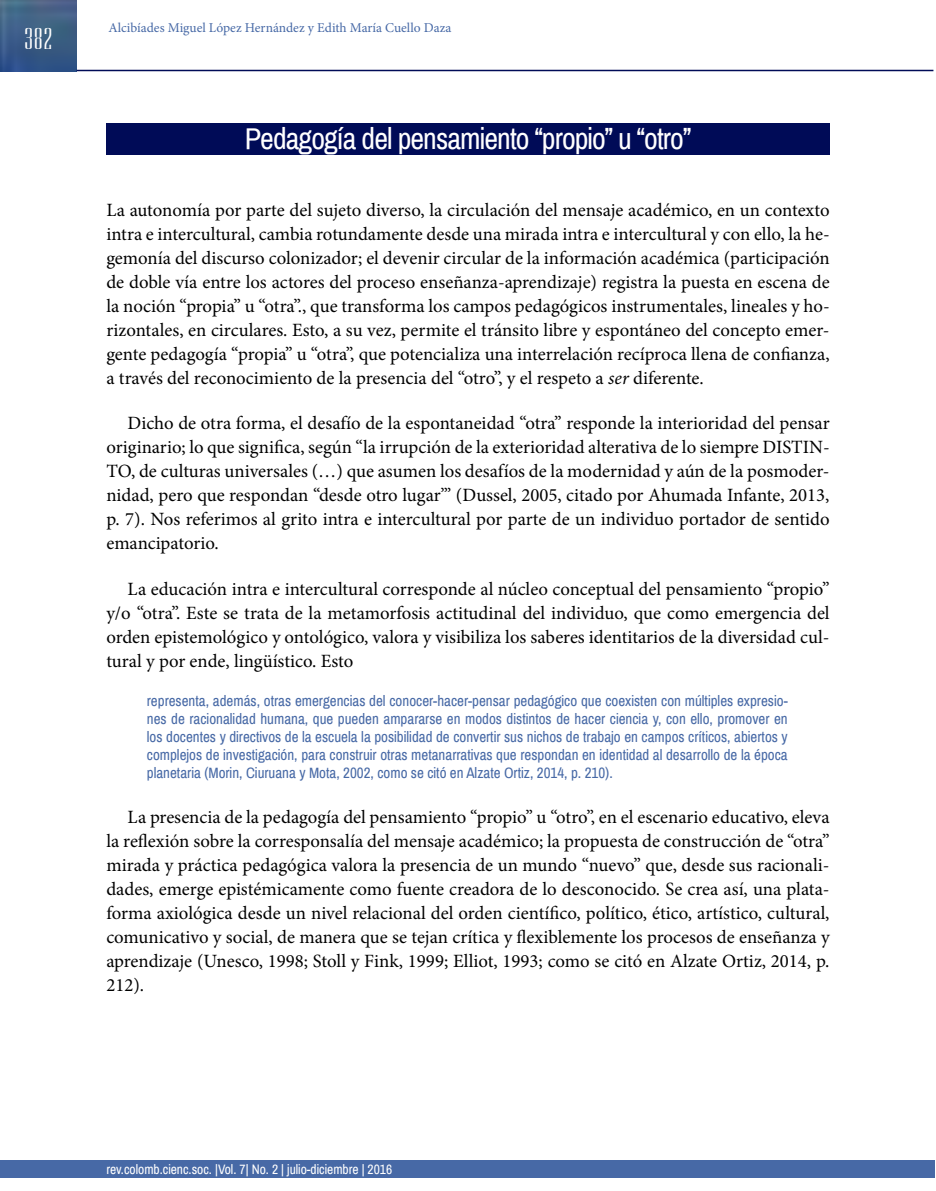
<style>
.page{position:relative;width:936px;height:1191px;background:#fff}
.page>*{position:absolute;margin:0;border:0;box-sizing:border-box;transform-origin:0 0}
.t1{font:30px "Archivo Narrow";letter-spacing:-.03em;color:#fff}
.t2{font:30px "Expel Extended Normal";color:#fff}
.t3{font:18.75px/24px "Minion Pro";color:#000;text-align:justify}
.t4{font:15px/18px "Archivo Narrow";color:#4769a6;text-align:justify}
.t5{font:13.5px "Archivo Narrow";color:#fff}
.t6{font:13.5px "Minion Pro";color:#4769a6}
.s1{font-style:italic}
</style>
<div class="page">
<img style="left:0;top:0;width:77px;height:71px">
<div style="left:0;top:1160px;width:934px;height:18px;background:#4769a6"></div>
<hr style="left:77px;top:70px;width:856px;height:1px;background:#000b57">
<div style="left:106px;top:123px;width:723px;height:32px;background:#000b57"></div>
<h1 class="t2" style="left:24px;top:22px;width:31px">382</h1>
<p class="t6" style="left:108px;top:18px;width:344px">Alcibíades Miguel López Hernández y Edith María Cuello Daza</p>
<h1 class="t1" style="left:245px;top:121px;width:448px">Pedagogía del pensamiento “propio” u “otro”</h1>
<p class="t3" style="left:106px;top:198px;width:724px">La autonomía por parte del sujeto diverso, la circulación del mensaje académico, en un contexto intra e intercultural, cambia rotundamente desde una mirada intra e intercultural y con ello, la he&shy;gemonía del discurso colonizador; el devenir circular de la información académica (participación de doble vía entre los actores del proceso enseñanza-aprendizaje) registra la puesta en escena de la noción “propia” u “otra”., que transforma los campos pedagógicos instrumentales, lineales y ho&shy;rizontales, en circulares. Esto, a su vez, permite el tránsito libre y espontáneo del concepto emer&shy;gente pedagogía “propia” u “otra”, que potencializa una interrelación recíproca llena de confianza, a través del reconocimiento de la presencia del “otro”, y el respeto a <span class="s1">ser</span> diferente.</p>
<p class="t3" style="left:106px;top:411px;width:724px;text-indent:21px">Dicho de otra forma, el desafío de la espontaneidad “otra” responde la interioridad del pensar originario; lo que significa, según “la irrupción de la exterioridad alterativa de lo siempre DISTIN-TO, de culturas universales (…) que asumen los desafíos de la modernidad y aún de la posmoder&shy;nidad, pero que respondan “desde otro lugar’” (Dussel, 2005, citado por Ahumada Infante, 2013, p. 7). Nos referimos al grito intra e intercultural por parte de un individuo portador de sentido emancipatorio.</p>
<p class="t3" style="left:106px;top:576px;width:724px;text-indent:21px">La educación intra e intercultural corresponde al núcleo conceptual del pensamiento “propio” y/o “otra”. Este se trata de la metamorfosis actitudinal del individuo, que como emergencia del orden epistemológico y ontológico, valora y visibiliza los saberes identitarios de la diversidad cul&shy;tural y por ende, lingüístico. Esto</p>
<p class="t4" style="left:147px;top:692px;width:642px">representa, además, otras emergencias del conocer-hacer-pensar pedagógico que coexisten con múltiples expresio&shy;nes de racionalidad humana, que pueden ampararse en modos distintos de hacer ciencia y, con ello, promover en los docentes y directivos de la escuela la posibilidad de convertir sus nichos de trabajo en campos críticos, abiertos y complejos de investigación, para construir otras metanarrativas que respondan en identidad al desarrollo de la época planetaria (Morin, Ciuruana y Mota, 2002, como se citó en Alzate Ortiz, 2014, p. 210).</p>
<p class="t3" style="left:106px;top:805px;width:724px;text-indent:21px">La presencia de la pedagogía del pensamiento “propio” u “otro”, en el escenario educativo, eleva la reflexión sobre la corresponsalía del mensaje académico; la propuesta de construcción de “otra” mirada y práctica pedagógica valora la presencia de un mundo “nuevo” que, desde sus racionali&shy;dades, emerge epistémicamente como fuente creadora de lo desconocido. Se crea así, una plata&shy;forma axiológica desde un nivel relacional del orden científico, político, ético, artístico, cultural, comunicativo y social, de manera que se tejan crítica y flexiblemente los procesos de enseñanza y aprendizaje (Unesco, 1998; Stoll y Fink, 1999; Elliot, 1993; como se citó en Alzate Ortiz, 2014, p.<br>212).</p>
<p class="t5" style="left:106px;top:1160px;width:287px">rev.colomb.cienc.soc. |Vol. 7| No. 2 | julio-diciembre | 2016</p>
</div>
